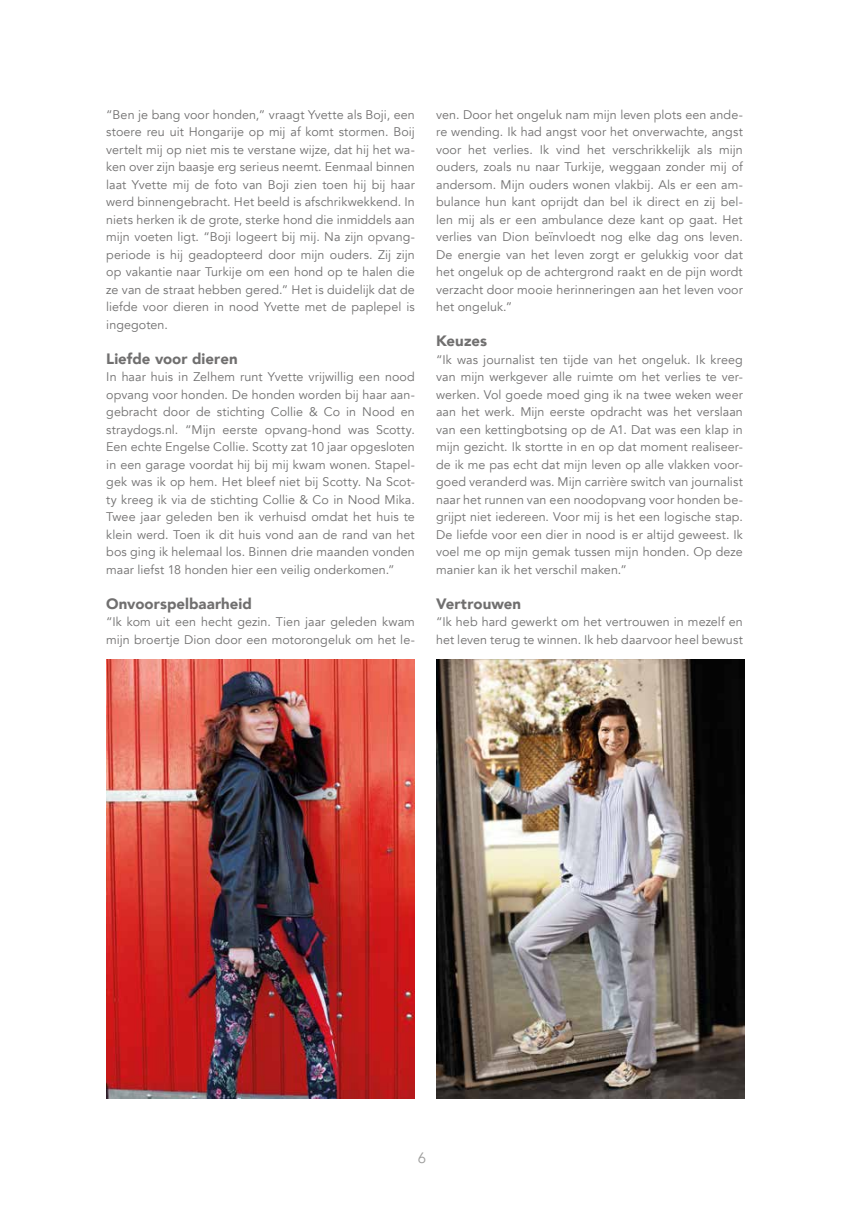
<style>
.page{position:relative;width:851px;height:1205px;background:#fff}
.page>*{position:absolute;margin:0;border:0;box-sizing:border-box;transform-origin:0 0}
.t1{font:900 15px "Avenir";letter-spacing:.005em;color:#706f6f}
.t2{font:15px "Avenir";color:#9d9d9c}
.t3{font:12.5px/17.5px "Avenir";letter-spacing:.005em;color:#706f6f;text-align:justify}
</style>
<div class="page">
<img style="left:106px;top:659px;width:309px;height:439px">
<img style="left:436px;top:659px;width:308px;height:439px">
<p class="t3" style="left:106px;top:106px;width:310px">“Ben je bang voor honden,” vraagt Yvette als Boji, een stoere reu uit Hongarije op mij af komt stormen. Boij vertelt mij op niet mis te verstane wijze, dat hij het wa&shy;ken over zijn baasje erg serieus neemt. Eenmaal binnen laat Yvette mij de foto van Boji zien toen hij bij haar werd binnengebracht. Het beeld is afschrikwekkend. In niets herken ik de grote, sterke hond die inmiddels aan mijn voeten ligt. “Boji logeert bij mij. Na zijn opvang&shy;periode is hij geadopteerd door mijn ouders. Zij zijn op vakantie naar Turkije om een hond op te halen die ze van de straat hebben gered.” Het is duidelijk dat de liefde voor dieren in nood Yvette met de paplepel is ingegoten.</p>
<p class="t1" style="left:106px;top:346px;width:133px">Liefde voor dieren</p>
<p class="t3" style="left:106px;top:368px;width:310px">In haar huis in Zelhem runt Yvette vrijwillig een nood opvang voor honden. De honden worden bij haar aan&shy;gebracht door de stichting Collie &amp; Co in Nood en straydogs.nl. “Mijn eerste opvang-hond was Scotty.<br>Een echte Engelse Collie. Scotty zat 10 jaar opgesloten in een garage voordat hij bij mij kwam wonen. Stapel&shy;gek was ik op hem. Het bleef niet bij Scotty. Na Scot&shy;ty kreeg ik via de stichting Collie &amp; Co in Nood Mika.<br>Twee jaar geleden ben ik verhuisd omdat het huis te klein werd. Toen ik dit huis vond aan de rand van het bos ging ik helemaal los. Binnen drie maanden vonden maar liefst 18 honden hier een veilig onderkomen.”</p>
<p class="t1" style="left:106px;top:591px;width:147px">Onvoorspelbaarheid</p>
<p class="t3" style="left:106px;top:613px;width:310px">“Ik kom uit een hecht gezin. Tien jaar geleden kwam mijn broertje Dion door een motorongeluk om het le-</p>
<p class="t3" style="left:436px;top:106px;width:308px">ven. Door het ongeluk nam mijn leven plots een ande&shy;re wending. Ik had angst voor het onverwachte, angst voor het verlies. Ik vind het verschrikkelijk als mijn ouders, zoals nu naar Turkije, weggaan zonder mij of andersom. Mijn ouders wonen vlakbij. Als er een am&shy;bulance hun kant oprijdt dan bel ik direct en zij bel&shy;len mij als er een ambulance deze kant op gaat. Het verlies van Dion beïnvloedt nog elke dag ons leven.<br>De energie van het leven zorgt er gelukkig voor dat het ongeluk op de achtergrond raakt en de pijn wordt verzacht door mooie herinneringen aan het leven voor het ongeluk.”</p>
<p class="t1" style="left:436px;top:328px;width:52px">Keuzes</p>
<p class="t3" style="left:436px;top:351px;width:308px">“Ik was journalist ten tijde van het ongeluk. Ik kreeg van mijn werkgever alle ruimte om het verlies te ver&shy;werken. Vol goede moed ging ik na twee weken weer aan het werk. Mijn eerste opdracht was het verslaan van een kettingbotsing op de A1. Dat was een klap in mijn gezicht. Ik stortte in en op dat moment realiseer&shy;de ik me pas echt dat mijn leven op alle vlakken voor&shy;goed veranderd was. Mijn carrière switch van journalist naar het runnen van een noodopvang voor honden be&shy;grijpt niet iedereen. Voor mij is het een logische stap.<br>De liefde voor een dier in nood is er altijd geweest. Ik voel me op mijn gemak tussen mijn honden. Op deze manier kan ik het verschil maken.”</p>
<p class="t1" style="left:436px;top:591px;width:86px">Vertrouwen</p>
<p class="t3" style="left:436px;top:613px;width:308px">“Ik heb hard gewerkt om het vertrouwen in mezelf en het leven terug te winnen. Ik heb daarvoor heel bewust</p>
<p class="t2" style="left:417px;top:1149px;width:10px">6</p>
</div>
